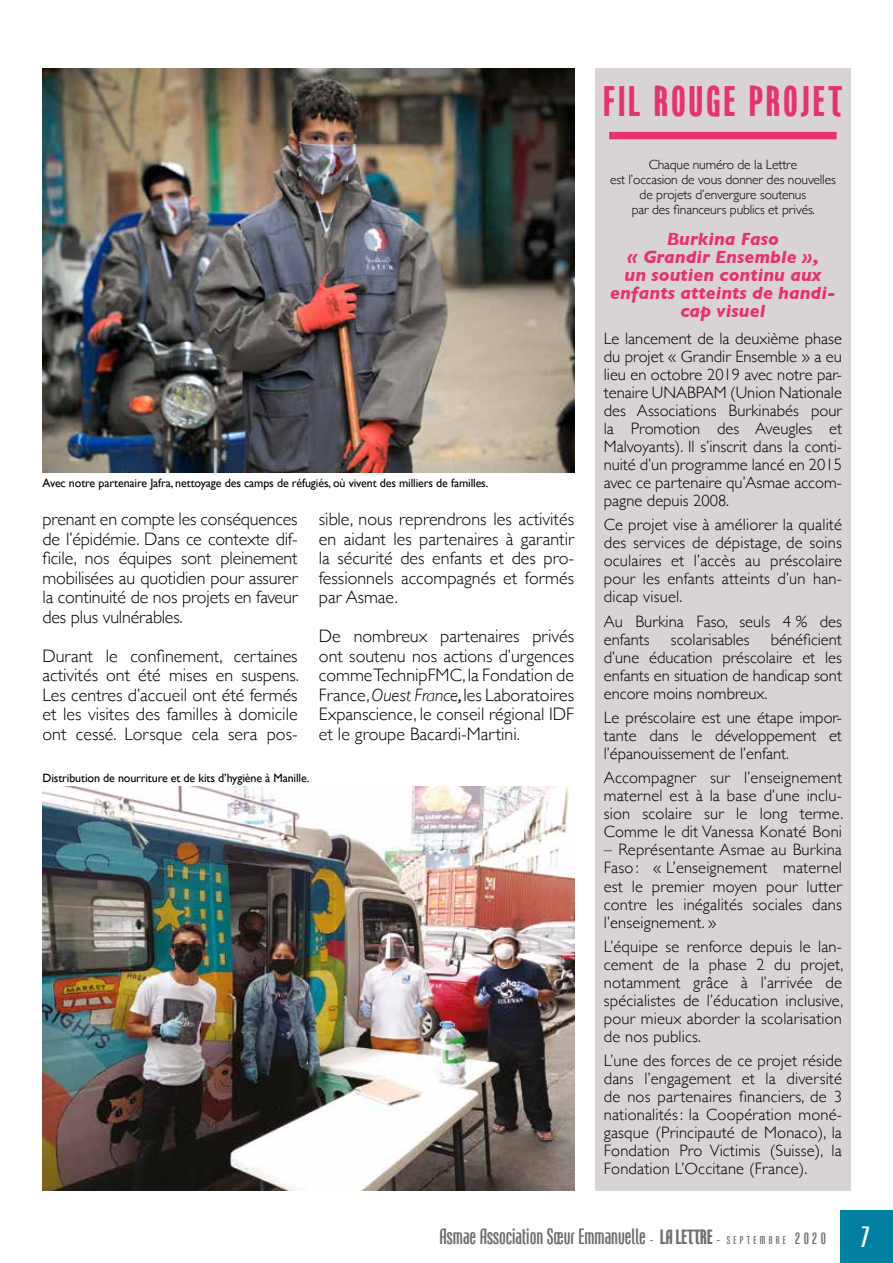
<style>
.page{position:relative;width:893px;height:1263px;background:#fff}
.page>*{position:absolute;margin:0;border:0;box-sizing:border-box;transform-origin:0 0}
.t1{font:700 43.5px "Freytag Pro";letter-spacing:.08em;color:#e8326e}
.t2{font:22.5px "Freytag Pro";color:#706f6f}
.t3{font:300 18px/19.5px "Gill Sans";color:#000;text-align:justify}
.t4{font:italic 700 18px/18px "Gill Sans";color:#e8326e;text-align:center}
.t5{font:300 16.5px/18px "Gill Sans";letter-spacing:.01em;color:#000;text-align:justify}
.t6{font:300 13.5px/15px "Gill Sans";letter-spacing:-.01em;color:#000;text-align:center}
.t7{font:12px "Gill Sans";letter-spacing:-.01em;color:#000}
.s1{font-style:italic}
.s2{font-weight:400;font-style:italic}
.s3{font-size:12px}
.s4{font-weight:700;font-size:21px}
.s5{font-size:11.55px}
.s6{font-size:16.5px}
.s7{font-size:30px;color:#fff}
</style>
<div class="page">
<div style="left:841px;top:1210px;width:52px;height:53px;background:#007fa1"></div>
<div style="left:595px;top:68px;width:255px;height:1123px;background:#d8d4d3"></div>
<div style="left:609px;top:132px;width:228px;height:7px;background:#e8326e"></div>
<img style="left:43px;top:68px;width:531px;height:404px">
<img style="left:43px;top:787px;width:531px;height:404px">
<p class="t7" style="left:43px;top:478px;width:447px">Avec notre partenaire Jafra, nettoyage des camps de réfugiés, où vivent des milliers de familles.</p>
<p class="t3" style="left:43px;top:511px;width:257px">prenant en compte les conséquences de l’épidémie. Dans ce contexte dif&shy;ficile, nos équipes sont pleinement mobilisées au quotidien pour assurer la continuité de nos projets en faveur des plus vulnérables.</p>
<p class="t3" style="left:43px;top:645px;width:258px">Durant le confinement, certaines activités ont été mises en suspens.<br>Les centres d’accueil ont été fermés et les visites des familles à domicile ont cessé. Lorsque cela sera pos-</p>
<p class="t3" style="left:319px;top:511px;width:257px">sible, nous reprendrons les activités en aidant les partenaires à garantir la sécurité des enfants et des pro&shy;fessionnels accompagnés et formés par Asmae.</p>
<p class="t3" style="left:319px;top:628px;width:257px">De nombreux partenaires privés ont soutenu nos actions d’urgences comme TechnipFMC, la Fondation de France, <span class="s1">Ouest France</span><span class="s2">,</span> les Laboratoires Expanscience, le conseil régional IDF et le groupe Bacardi-Martini.</p>
<p class="t7" style="left:43px;top:773px;width:269px">Distribution de nourriture et de kits d’hygiène à Manille.</p>
<h1 class="t1" style="left:604px;top:80px;width:240px">FIL ROUGE PROJET</h1>
<p class="t6" style="left:610px;top:158px;width:227px">Chaque numéro de la Lettre<br>est l’occasion de vous donner des nouvelles de projets d’envergure soutenus<br>par des financeurs publics et privés.</p>
<p class="t4" style="left:610px;top:232px;width:227px">Burkina Faso<br>« Grandir Ensemble »,<br>un soutien continu aux enfants atteints de handi&shy;cap visuel</p>
<p class="t5" style="left:604px;top:331px;width:240px">Le lancement de la deuxième phase du projet « Grandir Ensemble » a eu lieu en octobre 2019 avec notre par&shy;tenaire UNABPAM (Union Nationale des Associations Burkinabés pour la Promotion des Aveugles et Malvoyants). Il s’inscrit dans la conti&shy;nuité d’un programme lancé en 2015 avec ce partenaire qu’Asmae accom&shy;pagne depuis 2008.</p>
<p class="t5" style="left:604px;top:517px;width:240px">Ce projet vise à améliorer la qualité des services de dépistage, de soins oculaires et l’accès au préscolaire pour les enfants atteints d’un han&shy;dicap visuel.</p>
<p class="t5" style="left:604px;top:613px;width:240px">Au Burkina Faso, seuls 4 % des enfants</p>
<p class="t5" style="left:604px;top:629px;width:240px;text-indent:167px">bénéficient d’une éducation préscolaire et les enfants en situation de handicap sont encore moins nombreux.</p>
<p class="t5" style="left:604px;top:710px;width:240px">Le préscolaire est une étape impor&shy;tante dans le développement et l’épanouissement de l’enfant.</p>
<p class="t5" style="left:604px;top:770px;width:241px">Accompagner sur l’enseignement maternel est à la base d’une inclu&shy;sion scolaire sur le long terme.<br>Comme le dit Vanessa Konaté Boni</p>
<p class="t5" style="left:604px;top:842px;width:240px">– Représentante Asmae au Burkina Faso : « L’enseignement maternel est le premier moyen pour lutter contre les inégalités sociales dans l’enseignement. »</p>
<p class="t5" style="left:604px;top:938px;width:241px">L’équipe se renforce depuis le lan&shy;cement de la phase 2 du projet, notamment grâce à l’arrivée de spécialistes de l’éducation inclusive, pour mieux aborder la scolarisation de nos publics.</p>
<p class="t5" style="left:604px;top:1053px;width:240px">L’une des forces de ce projet réside dans l’engagement et la diversité de nos partenaires financiers, de 3 nationalités : la Coopération moné&shy;gasque (Principauté de Monaco), la Fondation Pro Victimis (Suisse), la Fondation L’Occitane (France).</p>
<p class="t5" style="left:671px;top:629px;width:80px">scolarisables</p>
<h2 class="t2" style="left:440px;top:1223px;width:432px">Asmae Association Sœur Emmanuelle <span class="s3">-</span> <span class="s4">LA LETTRE</span> <span class="s3">-</span> <span class="s5">S E P T E M B R E</span> <span class="s6">2 0 2 0</span> <span class="s7">7</span></h2>
</div>
